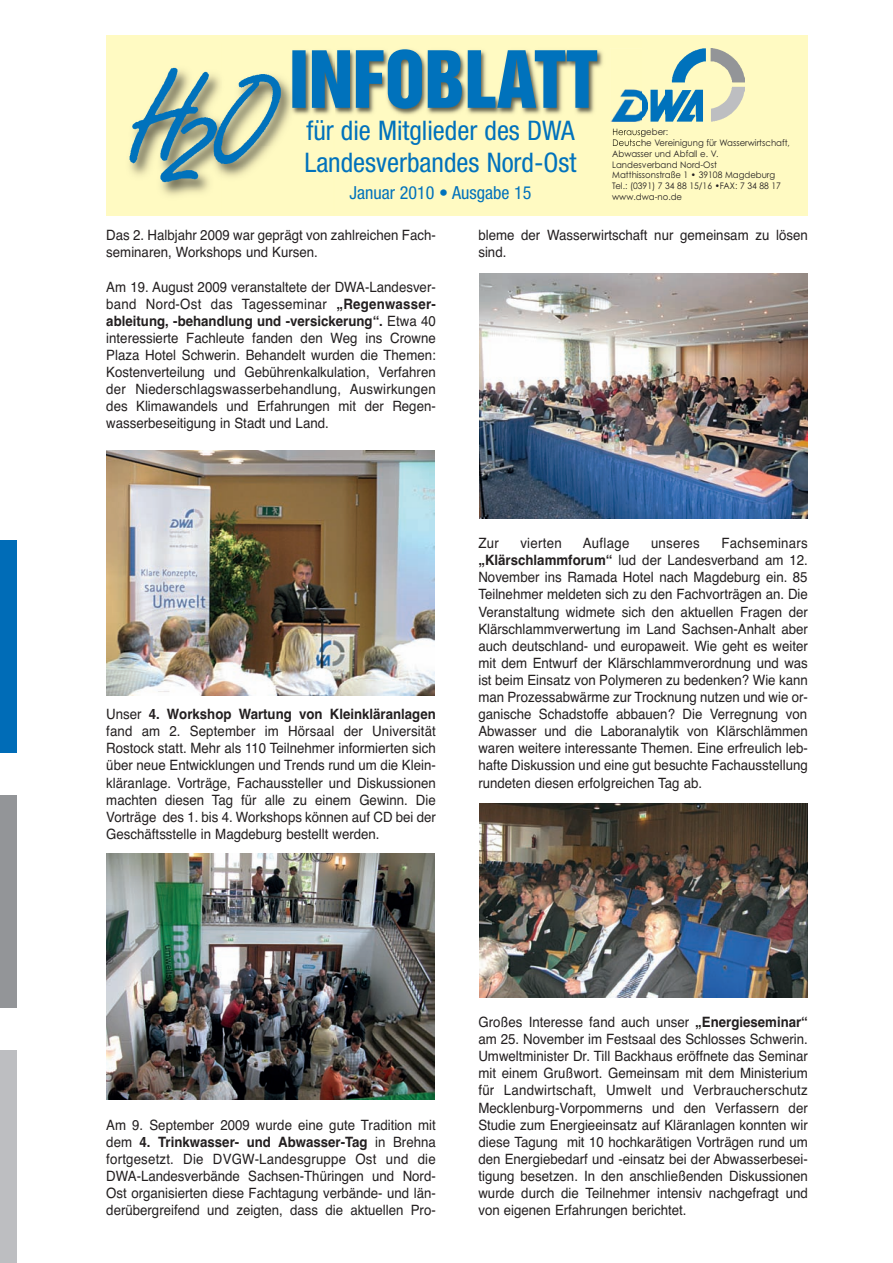
<style>
.page{position:relative;width:893px;height:1263px;background:#fff}
.page>*{position:absolute;margin:0;border:0;box-sizing:border-box;transform-origin:0 0}
.t1{font:72px "Helvetica Inserat";color:#0072bc}
.t2{font:condensed 27px/31.5px "Helvetica Neue";color:#0072bc}
.t3{font:condensed 18px "Helvetica Neue";color:#0072bc}
.t4{font:14.25px/17.1px "Helvetica";color:#231f20;text-align:justify;scale:.93 1}
.t5{font:14.25px "Helvetica";letter-spacing:.02em;color:#231f20;scale:.93 1}
.t6{font:9px/10.8px "Century Gothic";color:#231f20;scale:.95 1}
.s1{font-weight:700}
</style>
<div class="page">
<div style="left:106px;top:35px;width:702px;height:180px;background:#fffac2"></div>
<img style="left:641px;top:48px;width:104px;height:73px">
<img style="left:334px;top:49px;width:306px;height:97px">
<img style="left:611px;top:49px;width:30px;height:72px">
<img style="left:613px;top:128px;width:28px;height:9px">
<img style="left:613px;top:139px;width:28px;height:7px">
<img style="left:117px;top:80px;width:217px;height:136px">
<img style="left:292px;top:50px;width:42px;height:59px">
<img style="left:126px;top:67px;width:156px;height:122px">
<img style="left:106px;top:450px;width:329px;height:246px">
<img style="left:480px;top:273px;width:328px;height:246px">
<img style="left:480px;top:804px;width:328px;height:193px">
<img style="left:106px;top:854px;width:329px;height:245px">
<div style="left:0;top:540px;width:17px;height:213px;background:#006cb7"></div>
<div style="left:0;top:795px;width:17px;height:213px;background:#939598"></div>
<div style="left:0;top:1050px;width:17px;height:213px;background:#bdbec1"></div>
<h1 class="t1" style="left:289px;top:50px;width:310px">INFOBLATT</h1>
<h2 class="t2" style="left:304px;top:117px;width:274px">für die Mitglieder des DWA<br>Landesverbandes Nord-Ost</h2>
<p class="t3" style="left:349px;top:186px;width:183px">Januar 2010 • Ausgabe 15</p>
<p class="t4" style="left:106px;top:228px;width:356px">Das 2. Halbjahr 2009 war geprägt von zahlreichen Fach&shy;seminaren, Workshops und Kursen.</p>
<p class="t4" style="left:106px;top:279px;width:356px">Am 19. August 2009 veranstaltete der DWA-Landesver&shy;band Nord-Ost das Tagesseminar <span class="s1">„Regenwasser&shy;ableitung, -behandlung und -versickerung“.</span> Etwa 40 interessierte Fachleute fanden den Weg ins Crowne Plaza Hotel Schwerin. Behandelt wurden die Themen:<br>Kostenverteilung und Gebührenkalkulation, Verfahren der Niederschlagswasserbehandlung, Auswirkungen des Klimawandels und Erfahrungen mit der Regen&shy;wasserbeseitigung in Stadt und Land.</p>
<p class="t6" style="left:612px;top:127px;width:189px">Herausgeber:<br>Deutsche Vereinigung für Wasserwirtschaft,<br>Abwasser und Abfall e. V.<br>Landesverband Nord-Ost<br>Matthissonstraße 1 • 39108 Magdeburg<br>Tel.: (0391) 7 34 88 15/16 •FAX: 7 34 88 17 www.dwa-no.de</p>
<p class="t4" style="left:478px;top:228px;width:356px">bleme der Wasserwirtschaft nur gemeinsam zu lösen sind.</p>
<p class="t4" style="left:106px;top:707px;width:356px">Unser <span class="s1">4. Workshop Wartung von Kleinkläranlagen </span>fand am 2. September im Hörsaal der Universität Rostock statt. Mehr als 110 Teilnehmer informierten sich über neue Entwicklungen und Trends rund um die Klein&shy;kläranlage. Vorträge, Fachaussteller und Diskussionen machten diesen Tag für alle zu einem Gewinn. Die Vorträge des 1. bis 4. Workshops können auf CD bei der Geschäftsstelle in Magdeburg bestellt werden.</p>
<p class="t4" style="left:478px;top:536px;width:24px">Zur</p>
<p class="t5" style="left:520px;top:538px;width:46px">vierten</p>
<p class="t5" style="left:583px;top:538px;width:52px">Auflage</p>
<p class="t5" style="left:651px;top:538px;width:54px">unseres</p>
<p class="t4" style="left:478px;top:536px;width:356px;text-indent:243px">Fachseminars <span class="s1">„Klärschlammforum“</span> lud der Landesverband am 12.<br>November ins Ramada Hotel nach Magdeburg ein. 85<br>Teilnehmer meldeten sich zu den Fachvorträgen an. Die Veranstaltung widmete sich den aktuellen Fragen der Klärschlammverwertung im Land Sachsen-Anhalt aber auch deutschland- und europaweit. Wie geht es weiter mit dem Entwurf der Klärschlammverordnung und was ist beim Einsatz von Polymeren zu bedenken? Wie kann man Prozessabwärme zur Trocknung nutzen und wie or&shy;ganische Schadstoffe abbauen? Die Verregnung von Abwasser und die Laboranalytik von Klärschlämmen waren weitere interessante Themen. Eine erfreulich leb&shy;hafte Diskussion und eine gut besuchte Fachausstellung rundeten diesen erfolgreichen Tag ab.</p>
<p class="t4" style="left:106px;top:1117px;width:356px">Am 9. September 2009 wurde eine gute Tradition mit dem <span class="s1">4. Trinkwasser- und Abwasser-Tag</span> in Brehna fortgesetzt. Die DVGW-Landesgruppe Ost und die DWA-Landesverbände Sachsen-Thüringen und Nord-Ost organisierten diese Fachtagung verbände- und län&shy;derübergreifend und zeigten, dass die aktuellen Pro-</p>
<p class="t4" style="left:478px;top:1015px;width:356px">Großes Interesse fand auch unser <span class="s1">„Energieseminar“ </span>am 25. November im Festsaal des Schlosses Schwerin.<br>Umweltminister Dr. Till Backhaus eröffnete das Seminar mit einem Grußwort. Gemeinsam mit dem Ministerium für Landwirtschaft, Umwelt und Verbraucherschutz Mecklenburg-Vorpommerns und den Verfassern der Studie zum Energieeinsatz auf Kläranlagen konnten wir diese Tagung mit 10 hochkarätigen Vorträgen rund um den Energiebedarf und -einsatz bei der Abwasserbesei&shy;tigung besetzen. In den anschließenden Diskussionen wurde durch die Teilnehmer intensiv nachgefragt und von eigenen Erfahrungen berichtet.</p>
</div>
